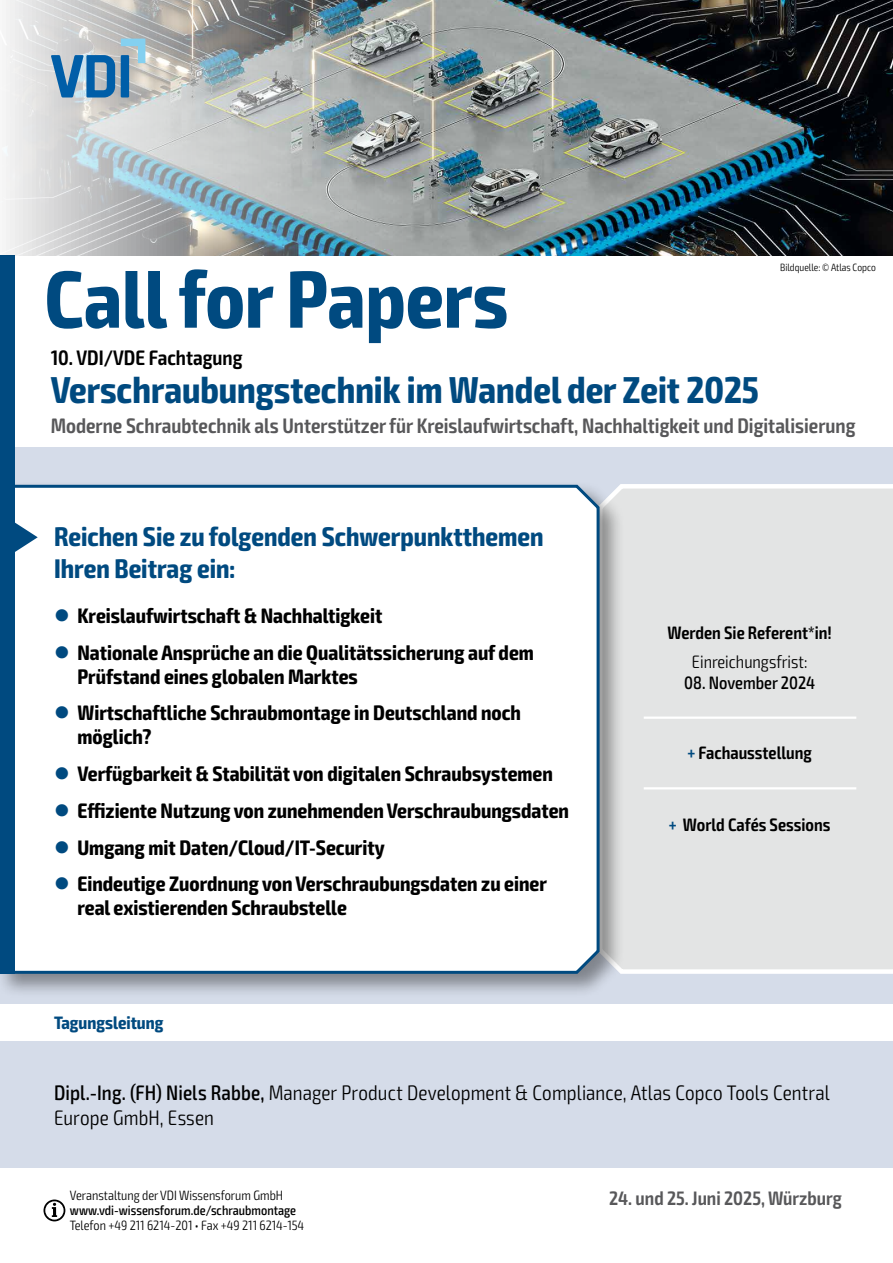
<style>
.page{position:relative;width:893px;height:1263px;background:#fff}
.page>*{position:absolute;margin:0;border:0;box-sizing:border-box;transform-origin:0 0}
.t1{font:700 condensed 81px "Exo 2";color:#004a80}
.t2{font:700 condensed 37.5px "Exo 2";color:#004a80}
.t3{font:700 condensed 27px/31.5px "Exo 2";color:#004a80}
.t4{font:700 condensed 21px/24px "Exo 2";color:#000}
.t5{font:300 condensed 21px/25.2px "Exo 2";letter-spacing:.005em;color:#000}
.t6{font:600 condensed 21px "Exo 2";color:#58585a}
.t7{font:600 condensed 21px "Exo 2";color:#000}
.t8{font:600 condensed 19.5px "Exo 2";color:#58585a}
.t9{font:600 condensed 18px "Exo 2";color:#000}
.t10{font:300 condensed 18px "Exo 2";color:#000}
.t11{font:500 condensed 18px "Exo 2";color:#000}
.t12{font:700 condensed 18px "Exo 2";color:#004a80}
.t13{font:300 condensed 13.5px "Exo 2";color:#000}
.t14{font:500 condensed 13.5px "Exo 2";color:#000}
.t15{font:300 condensed 10.5px "Exo 2";color:#000}
.s1{color:#004a80}
.s2{font-weight:500}
</style>
<div class="page">
<div style="left:0;top:446px;width:893px;height:558px;background:#d5dce9"></div>
<div style="left:0;top:1041px;width:893px;height:127px;background:#d5dce9"></div>
<div style="left:624px;top:484px;width:269px;height:490px;background:#e3e4e4"></div>
<div style="left:0;top:481px;width:624px;height:517px;background:#000;opacity:.4"></div>
<div style="left:0;top:483px;width:601px;height:492px;background:#fff"></div>
<svg style="left:44px;top:1199px;width:21px;height:22px"></svg>
<svg style="left:14px;top:326px;width:24px;height:609px"></svg>
<div style="left:0;top:255px;width:14px;height:718px;background:#004a80"></div>
<img style="left:6px;top:0;width:887px;height:255px">
<hr style="left:644px;top:716px;width:212px;height:3px;background:#fff">
<hr style="left:644px;top:787px;width:212px;height:2px;background:#fff">
<svg style="left:51px;top:39px;width:94px;height:58px"></svg>
<h1 class="t1" style="left:45px;top:251px;width:465px">Call for Papers</h1>
<p class="t15" style="left:780px;top:261px;width:97px">Bildquelle: © Atlas Copco</p>
<p class="t7" style="left:51px;top:345px;width:193px">10. VDI/VDE Fachtagung</p>
<h2 class="t2" style="left:51px;top:367px;width:710px">Verschraubungstechnik im Wandel der Zeit 2025</h2>
<p class="t6" style="left:51px;top:413px;width:806px">Moderne Schraubtechnik als Unterstützer für Kreislaufwirtschaft, Nachhaltigkeit und Digitalisierung</p>
<p class="t3" style="left:54px;top:522px;width:491px">Reichen Sie zu folgenden Schwerpunktthemen<br>Ihren Beitrag ein:</p>
<p class="t4" style="left:54px;top:604px;width:330px"><span class="s1">●</span> Kreislaufwirtschaft &amp; Nachhaltigkeit</p>
<p class="t4" style="left:77px;top:641px;width:458px;text-indent:-23px"><span class="s1">●</span> Nationale Ansprüche an die Qualitätssicherung auf dem<br>Prüfstand eines globalen Marktes</p>
<p class="t4" style="left:77px;top:701px;width:445px;text-indent:-23px"><span class="s1">●</span> Wirtschaftliche Schraubmontage in Deutschland noch möglich?</p>
<p class="t4" style="left:54px;top:762px;width:500px"><span class="s1">●</span> Verfügbarkeit &amp; Stabilität von digitalen Schraubsystemen</p>
<p class="t4" style="left:54px;top:799px;width:516px"><span class="s1">●</span> Effiziente Nutzung von zunehmenden Verschraubungsdaten</p>
<p class="t4" style="left:54px;top:836px;width:332px"><span class="s1">●</span> Umgang mit Daten/Cloud/IT-Security</p>
<p class="t4" style="left:77px;top:872px;width:471px;text-indent:-23px"><span class="s1">●</span> Eindeutige Zuordnung von Verschraubungsdaten zu einer real existierenden Schraubstelle</p>
<p class="t12" style="left:54px;top:1012px;width:111px">Tagungsleitung</p>
<p class="t9" style="left:667px;top:621px;width:166px">Werden Sie Referent*in!</p>
<p class="t10" style="left:692px;top:651px;width:117px">Einreichungsfrist:</p>
<p class="t11" style="left:684px;top:672px;width:132px">08. November 2024</p>
<p class="t9" style="left:687px;top:742px;width:126px"><span class="s1">+</span> Fachausstellung</p>
<p class="t9" style="left:669px;top:814px;width:163px"><span class="s1">+</span> World Cafés Sessions</p>
<p class="t5" style="left:54px;top:1080px;width:777px"><span class="s2">Dipl.-Ing. (FH) Niels Rabbe,</span> Manager Product Development &amp; Compliance, Atlas Copco Tools Central<br>Europe GmbH, Essen</p>
<p class="t13" style="left:70px;top:1187px;width:215px">Veranstaltung der VDI Wissensforum GmbH</p>
<p class="t14" style="left:70px;top:1202px;width:228px">www.vdi-wissensforum.de/schraubmontage</p>
<p class="t13" style="left:70px;top:1217px;width:236px">Telefon +49 211 6214-201 • Fax +49 211 6214-154</p>
<p class="t8" style="left:609px;top:1187px;width:234px">24. und 25. Juni 2025, Würzburg</p>
</div>
